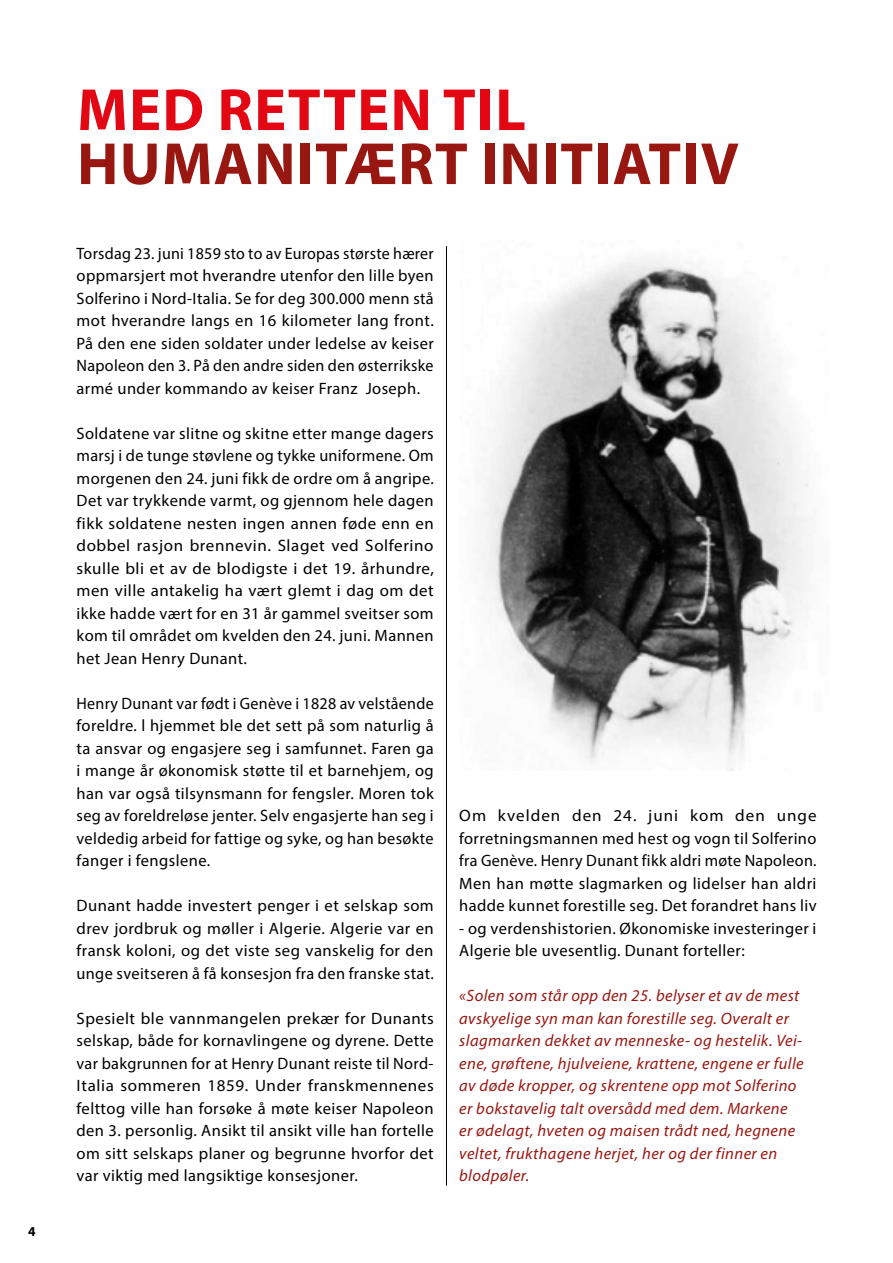
<style>
.page{position:relative;width:893px;height:1263px;background:#fff}
.page>*{position:absolute;margin:0;border:0;box-sizing:border-box;transform-origin:0 0}
.t1{font:700 60px "Myriad Pro";letter-spacing:.02em;color:#981711}
.t2{font:700 60px "Myriad Pro";letter-spacing:.02em;color:#e30613}
.t3{font:16.5px/22.5px "Myriad Pro";letter-spacing:.025em;color:#000;text-align:justify}
.t4{font:italic 16.5px/22.5px "Myriad Pro";letter-spacing:.025em;color:#981711}
.t5{font:700 13.5px "Myriad Pro";color:#000}
</style>
<div class="page">
<hr style="left:446px;top:246px;width:1px;height:939px;background:#000">
<img style="left:481px;top:259px;width:328px;height:511px">
<p class="t5" style="left:28px;top:1223px;width:9px">4</p>
<h1 class="t2" style="left:77px;top:71px;width:450px">MED RETTEN TIL</h1>
<h1 class="t1" style="left:77px;top:125px;width:663px">HUMANITÆRT INITIATIV</h1>
<p class="t3" style="left:77px;top:242px;width:359px">Torsdag 23. juni 1859 sto to av Europas største hærer oppmarsjert mot hverandre utenfor den lille byen Solferino i Nord-Italia. Se for deg 300.000 menn stå mot hverandre langs en 16 kilometer lang front.<br>På den ene siden soldater under ledelse av keiser Napoleon den 3. På den andre siden den østerrikske armé under kommando av keiser Franz Joseph.</p>
<p class="t3" style="left:77px;top:422px;width:359px">Soldatene var slitne og skitne etter mange dagers marsj i de tunge støvlene og tykke uniformene. Om morgenen den 24. juni fikk de ordre om å angripe.<br>Det var trykkende varmt, og gjennom hele dagen fikk soldatene nesten ingen annen føde enn en dobbel rasjon brennevin. Slaget ved Solferino skulle bli et av de blodigste i det 19. århundre, men ville antakelig ha vært glemt i dag om det ikke hadde vært for en 31 år gammel sveitser som kom til området om kvelden den 24. juni. Mannen het Jean Henry Dunant.</p>
<p class="t3" style="left:77px;top:692px;width:359px">Henry Dunant var født i Genève i 1828 av velstående foreldre. l hjemmet ble det sett på som naturlig å ta ansvar og engasjere seg i samfunnet. Faren ga i mange år økonomisk støtte til et barnehjem, og han var også tilsynsmann for fengsler. Moren tok seg av foreldreløse jenter. Selv engasjerte han seg i veldedig arbeid for fattige og syke, og han besøkte fanger i fengslene.</p>
<p class="t3" style="left:77px;top:894px;width:359px">Dunant hadde investert penger i et selskap som drev jordbruk og møller i Algerie. Algerie var en fransk koloni, og det viste seg vanskelig for den unge sveitseren å få konsesjon fra den franske stat.</p>
<p class="t3" style="left:77px;top:1007px;width:359px">Spesielt ble vannmangelen prekær for Dunants selskap, både for kornavlingene og dyrene. Dette var bakgrunnen for at Henry Dunant reiste til Nord-Italia sommeren 1859. Under franskmennenes felttog ville han forsøke å møte keiser Napoleon den 3. personlig. Ansikt til ansikt ville han fortelle om sitt selskaps planer og begrunne hvorfor det var viktig med langsiktige konsesjoner.</p>
<p class="t3" style="left:459px;top:804px;width:359px">Om kvelden den 24. juni kom den unge forretningsmannen med hest og vogn til Solferino fra Genève. Henry Dunant fikk aldri møte Napoleon.<br>Men han møtte slagmarken og lidelser han aldri hadde kunnet forestille seg. Det forandret hans liv</p>
<p class="t3" style="left:459px;top:917px;width:359px">- og verdenshistorien. Økonomiske investeringer i<br>Algerie ble uvesentlig. Dunant forteller:</p>
<p class="t4" style="left:459px;top:984px;width:346px">«Solen som står opp den 25. belyser et av de mest avskyelige syn man kan forestille seg. Overalt er slagmarken dekket av menneske- og hestelik. Vei&shy;ene, grøftene, hjulveiene, krattene, engene er fulle av døde kropper, og skrentene opp mot Solferino er bokstavelig talt oversådd med dem. Markene er ødelagt, hveten og maisen trådt ned, hegnene veltet, frukthagene herjet, her og der finner en blodpøler.</p>
</div>
